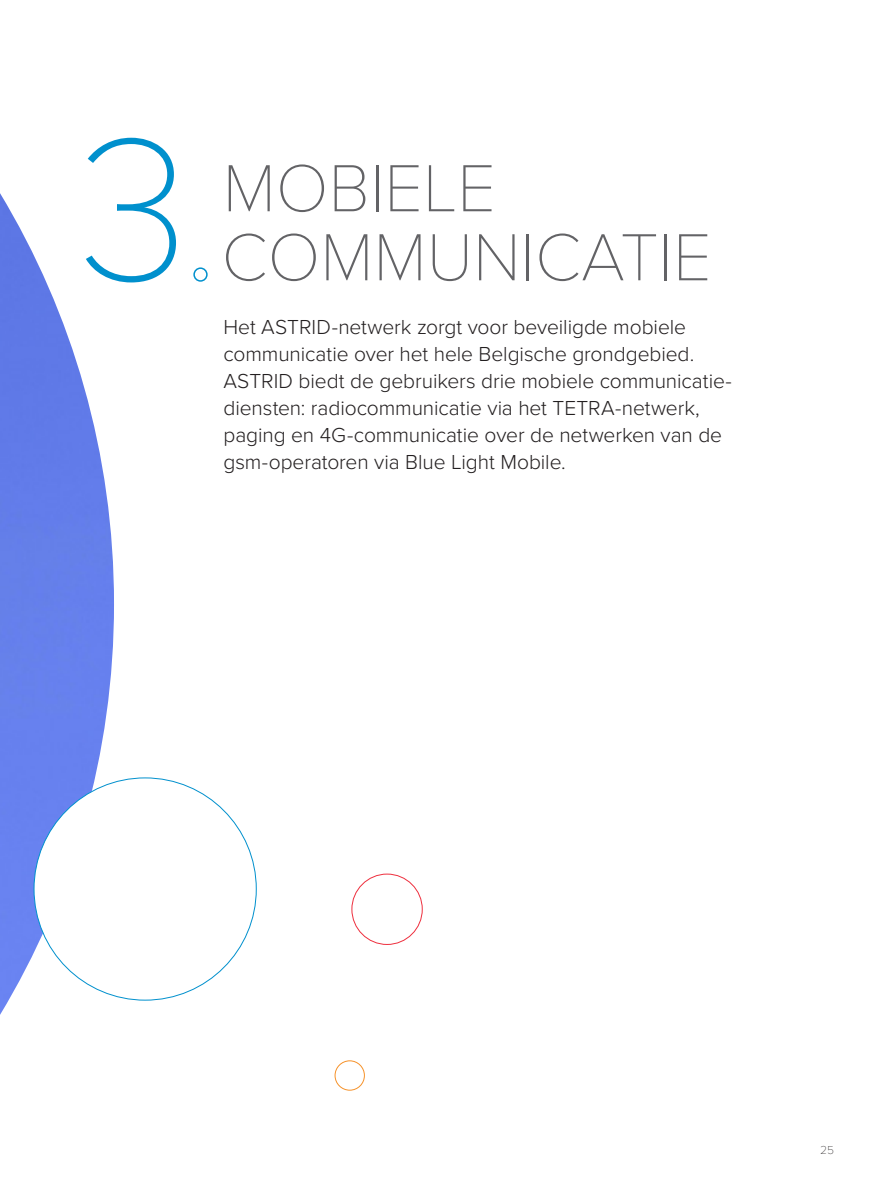
<style>
.page{position:relative;width:872px;height:1191px;background:#fff}
.page>*{position:absolute;margin:0;border:0;box-sizing:border-box;transform-origin:0 0}
._00_broodtekst{font:100 210px "Proxima Nova T";color:#0090cd}
.Hoofdstuktitel{font:100 69px "Proxima Nova T";color:#636366}
.Hoofdstuk_intro{font:300 21px/27px "Proxima Nova";letter-spacing:-.005em;color:#231f20}
.t1{font:100 12px "Proxima Nova T";color:#231f20}
</style>
<div class="page">
<img style="left:0;top:193px;width:114px;height:822px">
<div style="left:193px;top:267px;width:15px;height:15px;border:2px solid #0090cd;border-radius:50%"></div>
<div style="left:335px;top:1060px;width:29px;height:30px;border:1px solid #f6922a;border-radius:50%"></div>
<div style="left:34px;top:778px;width:222px;height:222px;background:#fff;border-radius:50%"></div>
<div style="left:352px;top:874px;width:70px;height:70px;border:1px solid #ee2f3e;border-radius:50%"></div>
<p class="_00_broodtekst" style="left:78px;top:53px;width:113px">3</p>
<p class="Hoofdstuktitel" style="left:223px;top:137px;width:275px">MOBIELE</p>
<p class="Hoofdstuktitel" style="left:221px;top:206px;width:491px">COMMUNICATIE</p>
<p class="Hoofdstuk_intro" style="left:223px;top:312px;width:508px">Het ASTRID-netwerk zorgt voor beveiligde mobiele communicatie over het hele Belgische grondgebied.<br>ASTRID biedt de gebruikers drie mobiele communicatie&shy;diensten: radiocommunicatie via het TETRA-netwerk, paging en 4G-communicatie over de netwerken van de gsm-operatoren via Blue Light Mobile.</p>
<p class="t1" style="left:820px;top:1140px;width:15px">25</p>
</div>
